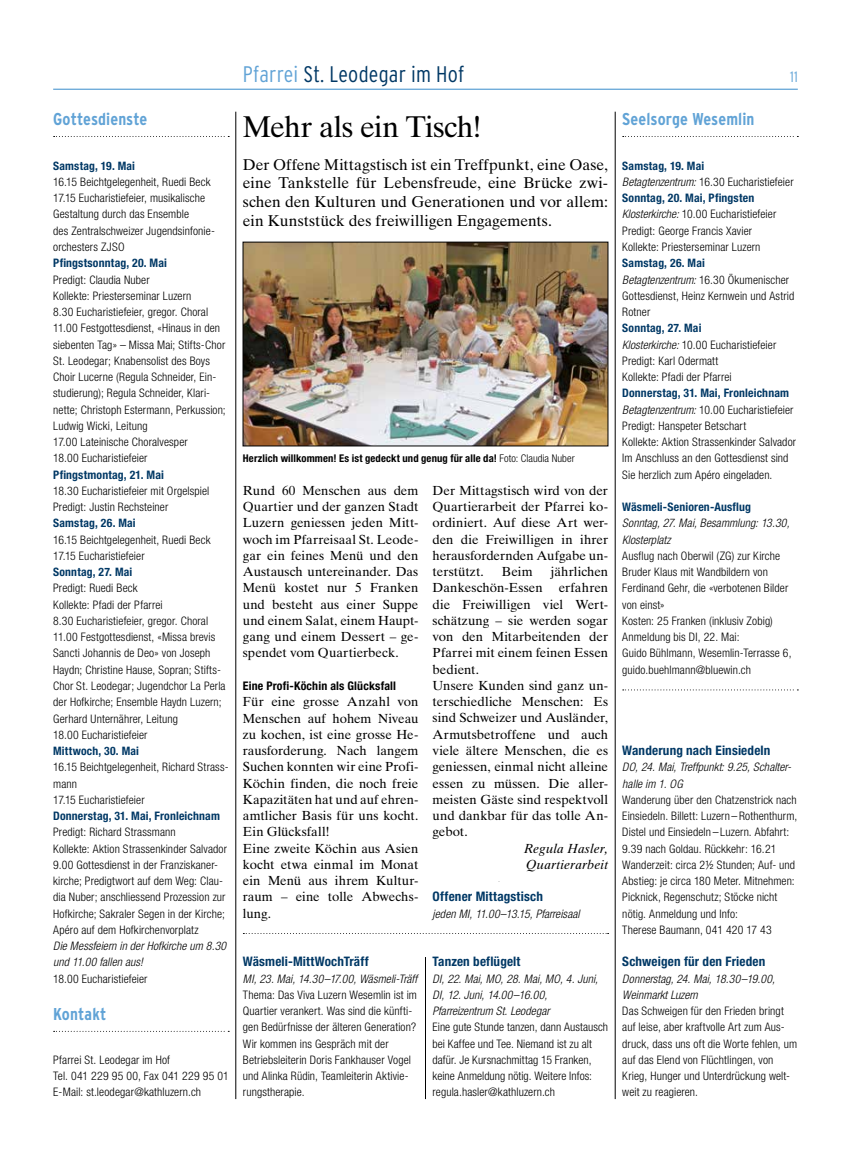
<style>
.page{position:relative;width:851px;height:1170px;background:#fff}
.page>*{position:absolute;margin:0;border:0;box-sizing:border-box;transform-origin:0 0}
.t1{font:30px "Times Ten LT Std";letter-spacing:-.015em;color:#000}
.t2{font:300 condensed 22.5px "Interstate";letter-spacing:.01em;color:#003865}
.t3{font:700 condensed 17.12px "Interstate";letter-spacing:.005em;color:#61a3d6}
.t4{font:15.62px/18.8px "Times Ten LT Std";letter-spacing:-.005em;color:#000;text-align:justify}
.t5{font:300 condensed 15px "Interstate";color:#61a3d6}
.t6{font:13.12px/16.2px "Times Ten LT Std";color:#000;text-align:justify}
.t7{font:700 condensed 13.12px "Helvetica Neue LT Std";letter-spacing:.01em;color:#003865}
.t8{font:italic 13.12px/16.2px "Times Ten LT Std";letter-spacing:.01em;color:#000}
.t9{font:700 condensed 11.88px "Helvetica Neue LT Std";letter-spacing:.015em;color:#000}
.t10{font:300 condensed 11.75px/16.2px "Helvetica Neue LT Std";letter-spacing:.01em;color:#000}
.t11{font:italic 300 condensed 11.75px/16.2px "Helvetica Neue LT Std";letter-spacing:.01em;color:#000}
.t12{font:700 condensed 11.75px "Helvetica Neue LT Std";letter-spacing:.015em;color:#003865}
.t13{font:700 condensed 11.62px "Helvetica Neue LT Std";letter-spacing:.015em;color:#003865}
.t14{font:700 condensed 10.62px "Helvetica Neue LT Std";letter-spacing:.01em;color:#000}
.s1{color:#61a3d6}
.s2{font-weight:300}
.s3{font-style:italic}
.s4{font-weight:700;color:#003865}
</style>
<div class="page">
<hr style="left:53px;top:89px;width:744px;height:1px;background:#61a3d6">
<svg style="left:54px;top:136px;width:175px;height:1px"></svg>
<hr style="left:235px;top:112px;width:1px;height:986px;background:#000">
<hr style="left:615px;top:112px;width:1px;height:986px;background:#000">
<svg style="left:622px;top:136px;width:176px;height:1px"></svg>
<hr style="left:425px;top:956px;width:1px;height:142px;background:#000">
<svg style="left:622px;top:689px;width:176px;height:1px"></svg>
<img style="left:245px;top:244px;width:361px;height:200px">
<div style="left:243px;top:242px;width:365px;height:204px;border:1px solid #000"></div>
<svg style="left:54px;top:1030px;width:175px;height:1px"></svg>
<h3 class="t3" style="left:53px;top:110px;width:96px">Gottesdienste</h3>
<p class="t13" style="left:53px;top:158px;width:83px">Samstag, 19. Mai</p>
<p class="t10" style="left:53px;top:173px;width:163px">16.15 Beichtgelegenheit, Ruedi Beck 17.15 Eucharistiefeier, musikalische Gestaltung durch das Ensemble<br>des Zentralschweizer Jugendsinfonie&shy;orchesters ZJSO</p>
<p class="t12" style="left:53px;top:256px;width:115px">Pfingstsonntag, 20. Mai</p>
<p class="t10" style="left:53px;top:271px;width:174px">Predigt: Claudia Nuber<br>Kollekte: Priesterseminar Luzern<br>8.30 Eucharistiefeier, gregor. Choral 11.00 Festgottesdienst, «Hinaus in den siebenten Tag» – Missa Mai; Stifts-Chor St. Leodegar; Knabensolist des Boys Choir Lucerne (Regula Schneider, Ein&shy;studierung); Regula Schneider, Klari&shy;nette; Christoph Estermann, Perkussion; Ludwig Wicki, Leitung<br>17.00 Lateinische Choralvesper<br>18.00 Eucharistiefeier</p>
<p class="t12" style="left:53px;top:467px;width:112px">Pfingstmontag, 21. Mai</p>
<p class="t10" style="left:53px;top:482px;width:158px">18.30 Eucharistiefeier mit Orgelspiel<br>Predigt: Justin Rechsteiner</p>
<p class="t13" style="left:53px;top:516px;width:84px">Samstag, 26. Mai</p>
<p class="t10" style="left:53px;top:531px;width:159px">16.15 Beichtgelegenheit, Ruedi Beck<br>17.15 Eucharistiefeier</p>
<p class="t13" style="left:53px;top:565px;width:81px">Sonntag, 27. Mai</p>
<p class="t10" style="left:53px;top:580px;width:174px">Predigt: Ruedi Beck<br>Kollekte: Pfadi der Pfarrei<br>8.30 Eucharistiefeier, gregor. Choral 11.00 Festgottesdienst, «Missa brevis Sancti Johannis de Deo» von Joseph Haydn; Christine Hause, Sopran; Stifts-Chor St. Leodegar; Jugendchor La Perla der Hofkirche; Ensemble Haydn Luzern; Gerhard Unternährer, Leitung<br>18.00 Eucharistiefeier</p>
<p class="t13" style="left:53px;top:743px;width:87px">Mittwoch, 30. Mai</p>
<p class="t10" style="left:53px;top:758px;width:177px">16.15 Beichtgelegenheit, Richard Strass&shy;mann<br>17.15 Eucharistiefeier</p>
<p class="t12" style="left:53px;top:808px;width:168px">Donnerstag, 31. Mai, Fronleichnam</p>
<p class="t10" style="left:53px;top:823px;width:175px">Predigt: Richard Strassmann<br>Kollekte: Aktion Strassenkinder Salvador 9.00 Gottesdienst in der Franziskaner&shy;kirche; Predigtwort auf dem Weg: Clau&shy;dia Nuber; anschliessend Prozession zur Hofkirche; Sakraler Segen in der Kirche; Apéro auf dem Hofkirchenvorplatz</p>
<p class="t11" style="left:53px;top:938px;width:174px">Die Messfeiern in der Hofkirche um 8.30 und 11.00 fallen aus!</p>
<p class="t10" style="left:53px;top:970px;width:96px">18.00 Eucharistiefeier</p>
<h3 class="t3" style="left:53px;top:1004px;width:55px">Kontakt</h3>
<p class="t10" style="left:53px;top:1051px;width:177px">Pfarrei St. Leodegar im Hof<br>Tel. 041 229 95 00, Fax 041 229 95 01<br>E-Mail: st.leodegar@kathluzern.ch</p>
<h2 class="t2" style="left:243px;top:62px;width:223px"><span class="s1">Pfarrei</span> St. Leodegar im Hof</h2>
<p class="t5" style="left:789px;top:68px;width:9px">11</p>
<h1 class="t1" style="left:243px;top:109px;width:241px">Mehr als ein Tisch!</h1>
<h3 class="t4" style="left:243px;top:155px;width:366px">Der Offene Mittagstisch ist ein Treffpunkt, eine Oase, eine Tankstelle für Lebensfreude, eine Brücke zwi&shy;schen den Kulturen und Generationen und vor allem: ein Kunststück des freiwilligen Engagements.</h3>
<p class="t14" style="left:243px;top:452px;width:333px">Herzlich willkommen! Es ist gedeckt und genug für alle da! <span class="s2">Foto: Claudia Nuber</span></p>
<p class="t6" style="left:432px;top:482px;width:177px">Der Mittagstisch wird von der Quartierarbeit der Pfarrei ko&shy;ordiniert. Auf diese Art wer&shy;den die Freiwilligen in ihrer herausfordernden Aufgabe un&shy;terstützt.</p>
<p class="t6" style="left:243px;top:482px;width:177px">Rund 60 Menschen aus dem Quartier und der ganzen Stadt Luzern geniessen jeden Mitt&shy;woch im Pfarreisaal St. Leode&shy;gar ein feines Menü und den Austausch untereinander. Das Menü kostet nur 5 Franken und besteht aus einer Suppe und einem Salat, einem Haupt&shy;gang und einem Dessert – ge&shy;spendet vom Quartierbeck.</p>
<p class="t9" style="left:243px;top:678px;width:155px">Eine Profi-Köchin als Glücksfall</p>
<p class="t6" style="left:243px;top:693px;width:177px;text-align:left">Für eine grosse Anzahl von<br>Menschen auf hohem Niveau zu kochen, ist eine grosse He&shy;rausforderung. Nach langem<br>Suchen konnten wir eine Profi-<br>Köchin finden, die noch freie<br>Kapazitäten hat und auf ehren&shy;amtlicher Basis für uns kocht.<br>Ein Glücksfall!<br>Eine zweite Köchin aus Asien kocht etwa einmal im Monat ein Menü aus ihrem Kultur&shy;raum – eine tolle Abwechs&shy;lung.</p>
<p class="t6" style="left:432px;top:563px;width:177px;text-align:left;text-indent:118px">jährlichen<br>Dankeschön-Essen erfahren die Freiwilligen viel Wert&shy;schätzung – sie werden sogar von den Mitarbeitenden der<br>Pfarrei mit einem feinen Essen bedient.<br>Unsere Kunden sind ganz un&shy;terschiedliche Menschen: Es sind Schweizer und Ausländer,<br>Armutsbetroffene und auch viele ältere Menschen, die es geniessen, einmal nicht alleine essen zu müssen. Die aller&shy;meisten Gäste sind respektvoll und dankbar für das tolle An&shy;gebot.</p>
<p class="t8" style="left:523px;top:839px;width:86px">Regula Hasler,<br>Quartierarbeit</p>
<p class="t7" style="left:432px;top:888px;width:112px">Offener Mittagstisch</p>
<p class="t11" style="left:432px;top:905px;width:149px">jeden MI, 11.00–13.15, Pfarreisaal</p>
<p class="t6" style="left:502px;top:563px;width:32px">Beim</p>
<p class="t7" style="left:243px;top:953px;width:127px">Wäsmeli-MittWochTräff</p>
<p class="t11" style="left:243px;top:970px;width:176px">MI, 23. Mai, 14.30–17.00, Wäsmeli-Träff</p>
<p class="t10" style="left:243px;top:986px;width:176px">Thema: Das Viva Luzern Wesemlin ist im Quartier verankert. Was sind die künfti&shy;gen Bedürfnisse der älteren Generation?<br>Wir kommen ins Gespräch mit der Betriebsleiterin Doris Fankhauser Vogel und Alinka Rüdin, Teamleiterin Aktivie&shy;rungstherapie.</p>
<p class="t7" style="left:432px;top:953px;width:89px">Tanzen beflügelt</p>
<p class="t11" style="left:432px;top:970px;width:167px">DI, 22. Mai, MO, 28. Mai, MO, 4. Juni,<br>DI, 12. Juni, 14.00–16.00,<br>Pfarreizentrum St. Leodegar</p>
<p class="t10" style="left:432px;top:1018px;width:177px">Eine gute Stunde tanzen, dann Austausch bei Kaffee und Tee. Niemand ist zu alt dafür. Je Kursnachmittag 15 Franken, keine Anmeldung nötig. Weitere Infos: regula.hasler@kathluzern.ch</p>
<h3 class="t3" style="left:622px;top:110px;width:134px">Seelsorge Wesemlin</h3>
<p class="t13" style="left:622px;top:158px;width:83px">Samstag, 19. Mai</p>
<p class="t10" style="left:622px;top:173px;width:173px"><span class="s3">Betagtenzentrum:</span> 16.30 Eucharistiefeier <span class="s4">Sonntag, 20. Mai, Pfingsten </span><span class="s3">Klosterkirche:</span> 10.00 Eucharistiefeier Predigt: George Francis Xavier<br>Kollekte: Priesterseminar Luzern</p>
<p class="t13" style="left:622px;top:256px;width:84px">Samstag, 26. Mai</p>
<p class="t10" style="left:622px;top:271px;width:173px"><span class="s3">Betagtenzentrum:</span> 16.30 Ökumenischer<br>Gottesdienst, Heinz Kernwein und Astrid<br>Rotner</p>
<p class="t13" style="left:622px;top:321px;width:81px">Sonntag, 27. Mai</p>
<p class="t10" style="left:622px;top:336px;width:155px"><span class="s3">Klosterkirche:</span> 10.00 Eucharistiefeier<br>Predigt: Karl Odermatt<br>Kollekte: Pfadi der Pfarrei</p>
<p class="t10" style="left:622px;top:385px;width:175px"><span class="s4">Donnerstag, 31. Mai, Fronleichnam </span><span class="s3">Betagtenzentrum:</span> 10.00 Eucharistiefeier Predigt: Hanspeter Betschart<br>Kollekte: Aktion Strassenkinder Salvador Im Anschluss an den Gottesdienst sind Sie herzlich zum Apéro eingeladen.</p>
<p class="t12" style="left:622px;top:500px;width:130px">Wäsmeli-Senioren-Ausflug</p>
<p class="t11" style="left:622px;top:515px;width:169px">Sonntag, 27. Mai, Besammlung: 13.30,<br>Klosterplatz</p>
<p class="t10" style="left:622px;top:547px;width:171px">Ausflug nach Oberwil (ZG) zur Kirche<br>Bruder Klaus mit Wandbildern von<br>Ferdinand Gehr, die «verbotenen Bilder von einst»<br>Kosten: 25 Franken (inklusiv Zobig)<br>Anmeldung bis DI, 22. Mai:<br>Guido Bühlmann, Wesemlin-Terrasse 6, guido.buehlmann@bluewin.ch</p>
<p class="t7" style="left:622px;top:742px;width:150px">Wanderung nach Einsiedeln</p>
<p class="t11" style="left:622px;top:759px;width:170px">DO, 24. Mai, Treffpunkt: 9.25, Schalter&shy;halle im 1. OG</p>
<p class="t10" style="left:622px;top:791px;width:176px">Wanderung über den Chatzenstrick nach Einsiedeln. Billett: Luzern – Rothenthurm, Distel und Einsiedeln – Luzern. Abfahrt:<br>9.39 nach Goldau. Rückkehr: 16.21<br>Wanderzeit: circa 2½ Stunden; Auf- und Abstieg: je circa 180 Meter. Mitnehmen:<br>Picknick, Regenschutz; Stöcke nicht nötig. Anmeldung und Info:<br>Therese Baumann, 041 420 17 43</p>
<p class="t7" style="left:622px;top:953px;width:145px">Schweigen für den Frieden</p>
<p class="t11" style="left:622px;top:970px;width:154px">Donnerstag, 24. Mai, 18.30–19.00,<br>Weinmarkt Luzern</p>
<p class="t10" style="left:622px;top:1002px;width:176px">Das Schweigen für den Frieden bringt auf leise, aber kraftvolle Art zum Aus&shy;druck, dass uns oft die Worte fehlen, um auf das Elend von Flüchtlingen, von Krieg, Hunger und Unterdrückung welt&shy;weit zu reagieren.</p>
</div>
